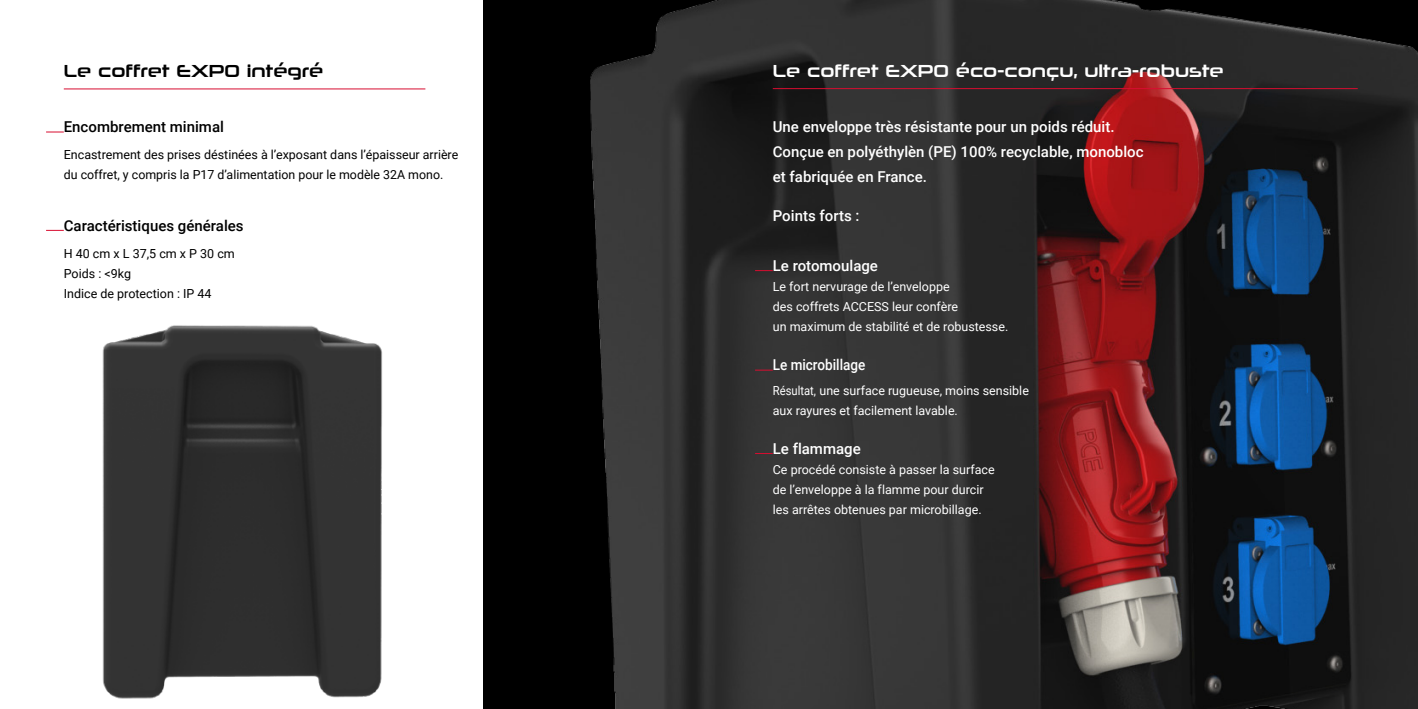
<style>
.page{position:relative;width:1418px;height:709px;background:#fff}
.page>*{position:absolute;margin:0;border:0;box-sizing:border-box;transform-origin:0 0}
.t1{font:17.5px "Neuropolitical Rg";color:#fff}
.t2{font:17.5px "Neuropolitical Rg";color:#000}
.t3{font:500 15px/25px "Roboto";color:#fff}
.t4{font:500 15px "Roboto";color:#000}
.t5{font:500 15px "Roboto";color:#fff;scale:.9 1}
.t6{font:12.5px/20px "Roboto";color:#fff}
.t7{font:12.5px/20px "Roboto";color:#000}
.t8{font:12.5px/20px "Roboto";color:#fff;scale:.9 1}
</style>
<div class="page">
<img style="left:483px;top:0;width:934px;height:709px">
<img style="left:102px;top:308px;width:401px;height:401px">
<svg style="left:755px;top:270px;width:17px;height:1px"></svg>
<svg style="left:755px;top:370px;width:17px;height:1px"></svg>
<svg style="left:755px;top:453px;width:17px;height:1px"></svg>
<svg style="left:46px;top:132px;width:18px;height:1px"></svg>
<svg style="left:46px;top:230px;width:18px;height:1px"></svg>
<hr style="left:64px;top:89px;width:361px;height:1px;background:#d80d30">
<hr style="left:772px;top:88px;width:585px;height:1px;background:#d80d30">
<h1 class="t2" style="left:64px;top:60px;width:261px">Le coffret EXPO intégré</h1>
<h1 class="t1" style="left:772px;top:60px;width:452px">Le coffret EXPO éco-conçu, ultra-robuste</h1>
<p class="t4" style="left:64px;top:116px;width:162px">Encombrement minimal</p>
<p class="t7" style="left:64px;top:144px;width:396px">Encastrement des prises déstinées à l’exposant dans l’épaisseur arrière du coffret, y compris la P17 d’alimentation pour le modèle 32A mono.</p>
<p class="t4" style="left:64px;top:215px;width:181px">Caractéristiques générales</p>
<p class="t7" style="left:64px;top:243px;width:173px">H 40 cm x L 37,5 cm x P 30 cm<br>Poids : &lt;9kg<br>Indice de protection : IP 44</p>
<p class="t3" style="left:772px;top:113px;width:372px">Une enveloppe très résistante pour un poids réduit.<br>Conçue en polyéthylèn (PE) 100% recyclable, monobloc et fabriquée en France.</p>
<p class="t3" style="left:772px;top:203px;width:88px">Points forts :</p>
<p class="t3" style="left:772px;top:253px;width:107px">Le rotomoulage</p>
<p class="t6" style="left:772px;top:276px;width:237px">Le fort nervurage de l’enveloppe<br>des coffrets ACCESS leur confère<br>un maximum de stabilité et de robustesse.</p>
<p class="t5" style="left:772px;top:354px;width:104px">Le microbillage</p>
<p class="t8" style="left:772px;top:380px;width:286px">Résultat, une surface rugueuse, moins sensible aux rayures et facilement lavable.</p>
<p class="t3" style="left:772px;top:436px;width:89px">Le flammage</p>
<p class="t6" style="left:772px;top:459px;width:223px">Ce procédé consiste à passer la surface de l’enveloppe à la flamme pour durcir les arrêtes obtenues par microbillage.</p>
</div>
